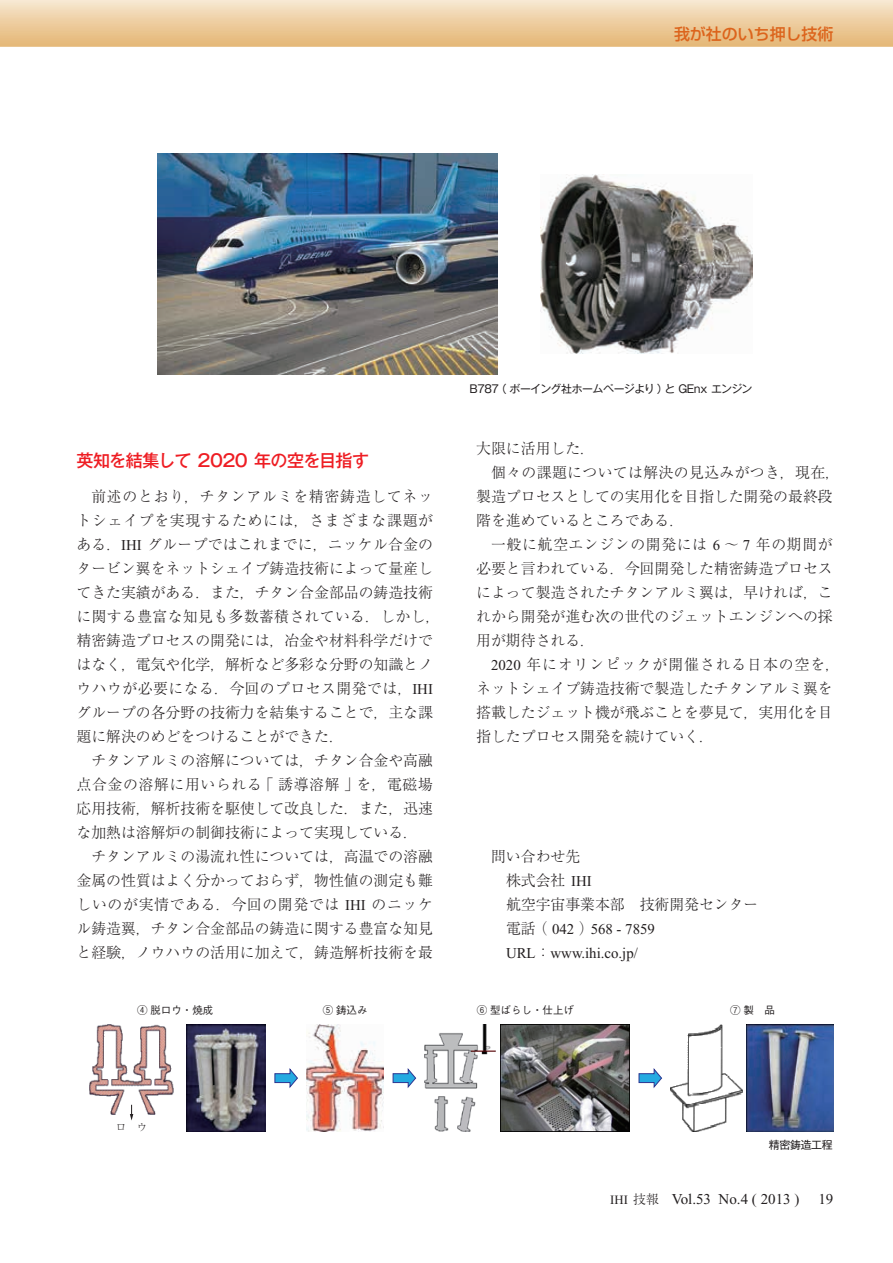
<style>
.page{position:relative;width:893px;height:1263px;background:#fff}
.page>*{position:absolute;margin:0;border:0;box-sizing:border-box;transform-origin:0 0}
.t1{font:500 17.25px "Gothic MB101 Pro";letter-spacing:-.035em;color:#ee1d23}
.t2{font:500 15.9px "Shin Go Pro";color:#dc641c}
.t3{font:300 15px/24px "Ryumin Pro";color:#231f20}
.t4{font:15px/24px "Times New Roman";color:#231f20}
.t5{font:300 15px "Ryumin Pro";letter-spacing:.045em;color:#231f20}
.t6{font:300 15px "Ryumin Pro";letter-spacing:.06em;color:#231f20}
.t7{font:300 15px "Ryumin Pro";letter-spacing:.025em;color:#231f20}
.t8{font:300 15px "Ryumin Pro";letter-spacing:.04em;color:#231f20}
.t9{font:10.95px "Gothic MB101 Pro";letter-spacing:-.045em;color:#231f20}
.t10{font:500 10.5px "Gothic BBB Pro";color:#231f20}
.t11{font:300 10.5px "Ryumin Pro";color:#231f20}
.s1{font-family:"Times New Roman";font-weight:400}
.s2{font-family:"Ryumin Pro";font-weight:300}
.s3{font-size:12.75px}
.s4{font-family:"Ryumin Pro";font-weight:300;font-size:12.75px}
</style>
<div class="page">
<svg style="left:0;top:0;width:893px;height:47px;background:#edcea1"></svg>
<img style="left:425px;top:1025px;width:71px;height:106px">
<img style="left:500px;top:1025px;width:130px;height:106px">
<img style="left:671px;top:1025px;width:71px;height:106px">
<img style="left:746px;top:1025px;width:87px;height:106px">
<img style="left:307px;top:1025px;width:77px;height:106px">
<svg style="left:274px;top:1069px;width:24px;height:19px"></svg>
<svg style="left:393px;top:1069px;width:23px;height:19px"></svg>
<svg style="left:639px;top:1069px;width:23px;height:19px"></svg>
<img style="left:89px;top:1025px;width:85px;height:89px">
<img style="left:186px;top:1025px;width:80px;height:106px">
<svg style="left:130px;top:1105px;width:3px;height:15px"></svg>
<img style="left:158px;top:153px;width:340px;height:221px">
<img style="left:540px;top:174px;width:212px;height:179px">
<p class="t2" style="left:674px;top:21px;width:161px">我が社のいち押し技術</p>
<p class="t1" style="left:76px;top:446px;width:294px">英知を結集して 2020 年の空を目指す</p>
<p class="t3" style="left:77px;top:483px;width:365px;text-indent:15px">前述のとおり，チタンアルミを精密鋳造してネットシェイプを実現するためには，さまざまな課題がある．<span class="s1">IHI</span> グループではこれまでに，ニッケル合金のタービン翼をネットシェイプ鋳造技術によって量産してきた実績がある．また，チタン合金部品の鋳造技術に関する豊富な知見も多数蓄積されている．しかし，精密鋳造プロセスの開発には，冶金や材料科学だけではなく，電気や化学，解析など多彩な分野の知識とノウハウが必要になる．今回のプロセス開発では，<span class="s1">IHI</span>グループの各分野の技術力を結集することで，主な課題に解決のめどをつけることができた．</p>
<p class="t3" style="left:91px;top:747px;width:343px">チタンアルミの溶解については，チタン合金や高融</p>
<p class="t5" style="left:77px;top:773px;width:358px">点合金の溶解に用いられる「誘導溶解」を，電磁場</p>
<p class="t3" style="left:77px;top:795px;width:358px">応用技術，解析技術を駆使して改良した．また，迅速</p>
<p class="t3" style="left:77px;top:819px;width:343px">な加熱は溶解炉の制御技術によって実現している．</p>
<p class="t3" style="left:91px;top:843px;width:343px">チタンアルミの湯流れ性については，高温での溶融</p>
<p class="t3" style="left:77px;top:867px;width:358px">金属の性質はよく分かっておらず，物性値の測定も難</p>
<p class="t5" style="left:77px;top:893px;width:358px">しいのが実情である．今回の開発では <span class="s1">IHI</span> のニッケ</p>
<p class="t3" style="left:77px;top:915px;width:358px">ル鋳造翼，チタン合金部品の鋳造に関する豊富な知見</p>
<p class="t3" style="left:77px;top:939px;width:358px">と経験，ノウハウの活用に加えて，鋳造解析技術を最</p>
<p class="t9" style="left:469px;top:379px;width:285px">B787（ボーイング社ホームページより）と GEnx エンジン</p>
<p class="t3" style="left:476px;top:435px;width:120px">大限に活用した．</p>
<p class="t7" style="left:491px;top:461px;width:350px">個々の課題については解決の見込みがつき，現在，</p>
<p class="t3" style="left:476px;top:483px;width:358px">製造プロセスとしての実用化を目指した開発の最終段</p>
<p class="t3" style="left:476px;top:507px;width:209px">階を進めているところである．</p>
<p class="t8" style="left:491px;top:533px;width:343px">一般に航空エンジンの開発には <span class="s1">6</span> ～ <span class="s1">7</span> 年の期間が</p>
<p class="t3" style="left:476px;top:555px;width:358px">必要と言われている．今回開発した精密鋳造プロセス</p>
<p class="t3" style="left:476px;top:579px;width:358px">によって製造されたチタンアルミ翼は，早ければ，こ</p>
<p class="t3" style="left:476px;top:603px;width:358px">れから開発が進む次の世代のジェットエンジンへの採</p>
<p class="t3" style="left:476px;top:627px;width:120px">用が期待される．</p>
<p class="t6" style="left:491px;top:653px;width:350px"><span class="s1">2020</span> 年にオリンピックが開催される日本の空を，</p>
<p class="t3" style="left:476px;top:675px;width:358px">ネットシェイプ鋳造技術で製造したチタンアルミ翼を</p>
<p class="t3" style="left:476px;top:699px;width:358px">搭載したジェット機が飛ぶことを夢見て，実用化を目</p>
<p class="t3" style="left:476px;top:723px;width:239px">指したプロセス開発を続けていく．</p>
<p class="t3" style="left:506px;top:843px;width:254px;text-indent:-15px">問い合わせ先<br>株式会社 <span class="s1">IHI<br></span>航空宇宙事業本部　技術開発センター</p>
<p class="t4" style="left:506px;top:917px;width:150px"><span class="s2">電話（</span> 042 <span class="s2">）</span>568 - 7859<br>URL<span class="s2">：</span>www.ihi.co.jp/</p>
<p class="t10" style="left:137px;top:1001px;width:78px">④ 脱ロウ・焼成</p>
<p class="t10" style="left:323px;top:1001px;width:46px">⑤ 鋳込み</p>
<p class="t10" style="left:477px;top:1001px;width:99px">⑥ 型ばらし・仕上げ</p>
<p class="t10" style="left:730px;top:1001px;width:46px">⑦ 製　品</p>
<p class="t11" style="left:116px;top:1119px;width:33px">ロ　ウ</p>
<p class="t9" style="left:769px;top:1136px;width:66px">精密鋳造工程</p>
<p class="t4" style="left:610px;top:1187px;width:191px"><span class="s3">IHI</span> <span class="s4">技報　</span>Vol.53 No.4 ( 2013 )</p>
<p class="t4" style="left:818px;top:1187px;width:16px">19</p>
</div>
